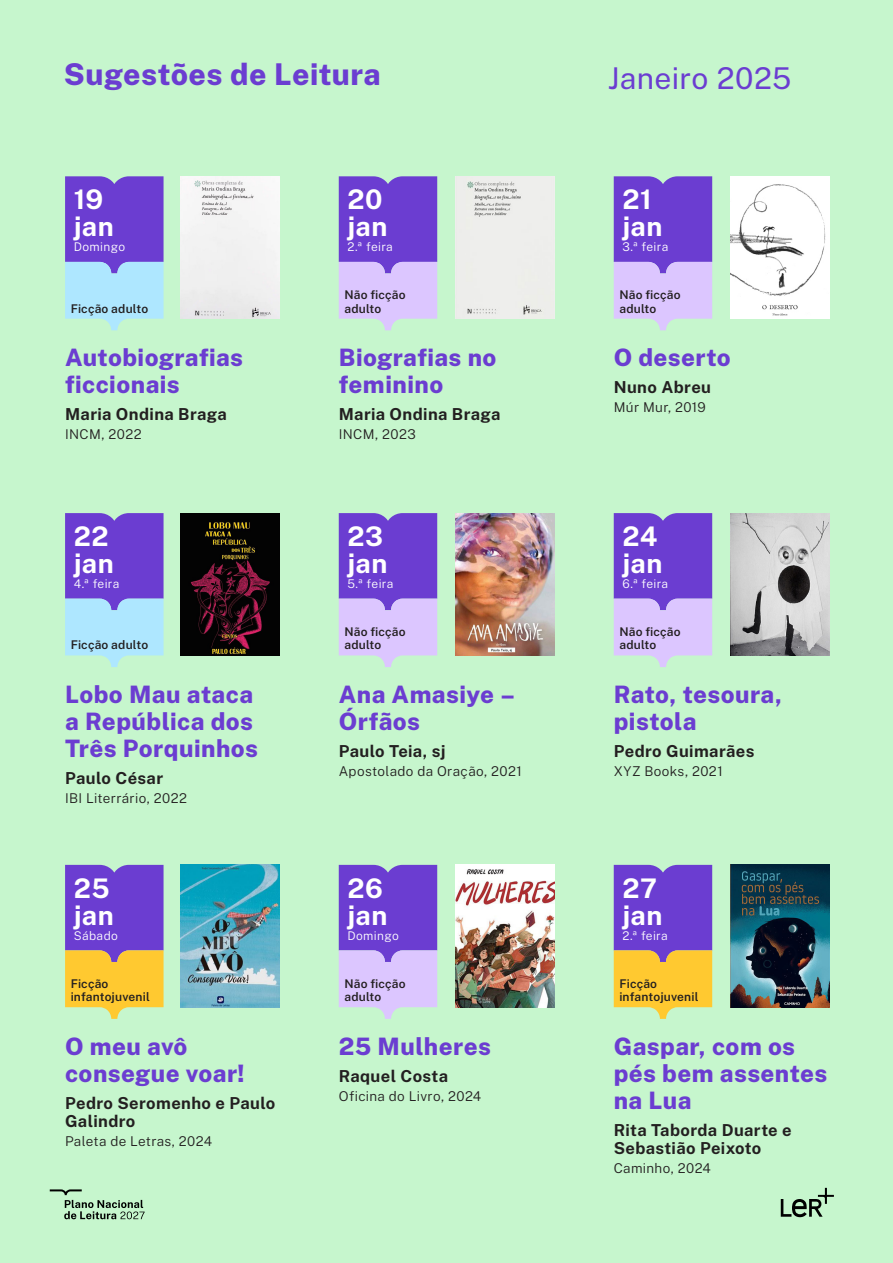
<style>
.page{position:relative;width:893px;height:1263px;background:#c6f6cd}
.page>*{position:absolute;margin:0;border:0;box-sizing:border-box;transform-origin:0 0}
.t1{font:800 30px "Public Sans";letter-spacing:.015em;color:#6b3dd1}
.Ano_Lista{font:30px "Public Sans";letter-spacing:.015em;color:#6b3dd1}
.DATA_N__MES{font:700 27px/27px "Public Sans";letter-spacing:.02em;color:#fff}
.Título_Livro{font:800 24px/27px "Public Sans";letter-spacing:.02em;color:#6b3dd1}
.Autores{font:700 16.5px/18px "Public Sans";letter-spacing:.025em;color:#231f20}
.Casa_Editora{font:300 13.5px "Public Sans";letter-spacing:.025em;color:#231f20}
.Categoria{font:600 12px/13.5px "Public Sans";letter-spacing:.015em;color:#231f20}
.Dia{font:300 12px "Public Sans";letter-spacing:.025em;color:#fff}
</style>
<div class="page">
<svg style="left:65px;top:176px;width:99px;height:154px;background:#8a89e1"></svg>
<svg style="left:65px;top:513px;width:99px;height:154px;background:#8a89e1"></svg>
<svg style="left:65px;top:865px;width:99px;height:154px;background:#a87e95"></svg>
<svg style="left:339px;top:176px;width:98px;height:154px;background:#9b7ce1"></svg>
<svg style="left:339px;top:513px;width:98px;height:154px;background:#9b7de1"></svg>
<svg style="left:339px;top:865px;width:98px;height:154px;background:#9b7de1"></svg>
<svg style="left:614px;top:176px;width:98px;height:154px;background:#9b7ce1"></svg>
<svg style="left:614px;top:513px;width:98px;height:154px;background:#9b7de1"></svg>
<svg style="left:614px;top:865px;width:98px;height:154px;background:#a87e95"></svg>
<img style="left:181px;top:176px;width:98px;height:143px">
<img style="left:181px;top:513px;width:98px;height:142px">
<img style="left:181px;top:865px;width:98px;height:142px">
<div style="left:456px;top:176px;width:98px;height:143px;background:#eeeeec"></div>
<img style="left:456px;top:513px;width:98px;height:142px">
<img style="left:456px;top:865px;width:98px;height:142px">
<img style="left:731px;top:176px;width:98px;height:143px">
<img style="left:731px;top:513px;width:98px;height:142px">
<img style="left:731px;top:865px;width:98px;height:142px">
<svg style="left:781px;top:1188px;width:53px;height:29px"></svg>
<svg style="left:50px;top:1189px;width:95px;height:30px"></svg>
<p class="t1" style="left:64px;top:51px;width:319px">Sugestões de Leitura</p>
<p class="DATA_N__MES" style="left:74px;top:184px;width:42px">19 jan</p>
<p class="Dia" style="left:74px;top:239px;width:53px">Domingo</p>
<p class="Categoria" style="left:71px;top:301px;width:79px">Ficção adulto</p>
<p class="Título_Livro" style="left:65px;top:342px;width:180px">Autobiografias ficcionais</p>
<p class="Autores" style="left:65px;top:404px;width:163px">Maria Ondina Braga</p>
<p class="Casa_Editora" style="left:65px;top:425px;width:78px">INCM, 2022</p>
<p class="DATA_N__MES" style="left:74px;top:521px;width:42px">22 jan</p>
<p class="Dia" style="left:74px;top:575px;width:47px">4.ª feira</p>
<p class="Categoria" style="left:71px;top:638px;width:79px">Ficção adulto</p>
<p class="Título_Livro" style="left:65px;top:679px;width:195px">Lobo Mau ataca a República dos<br>Três Porquinhos</p>
<p class="Autores" style="left:65px;top:768px;width:100px">Paulo César</p>
<p class="Casa_Editora" style="left:65px;top:789px;width:123px">IBI Literrário, 2022</p>
<p class="DATA_N__MES" style="left:74px;top:873px;width:42px">25 jan</p>
<p class="Dia" style="left:74px;top:927px;width:46px">Sábado</p>
<p class="Categoria" style="left:71px;top:976px;width:81px">Ficção infantojuvenil</p>
<p class="Título_Livro" style="left:65px;top:1031px;width:181px">O meu avô consegue voar!</p>
<p class="Autores" style="left:65px;top:1092px;width:212px">Pedro Seromenho e Paulo<br>Galindro</p>
<p class="Casa_Editora" style="left:65px;top:1131px;width:149px">Paleta de Letras, 2024</p>
<p class="DATA_N__MES" style="left:347px;top:184px;width:42px">20 jan</p>
<p class="Dia" style="left:347px;top:239px;width:47px">2.ª feira</p>
<p class="Categoria" style="left:344px;top:287px;width:63px">Não ficção adulto</p>
<p class="Título_Livro" style="left:339px;top:342px;width:159px">Biografias no feminino</p>
<p class="Autores" style="left:339px;top:404px;width:163px">Maria Ondina Braga</p>
<p class="Casa_Editora" style="left:339px;top:425px;width:78px">INCM, 2023</p>
<p class="DATA_N__MES" style="left:347px;top:521px;width:42px">23 jan</p>
<p class="Dia" style="left:347px;top:575px;width:47px">5.ª feira</p>
<p class="Categoria" style="left:344px;top:624px;width:63px">Não ficção adulto</p>
<p class="Título_Livro" style="left:339px;top:679px;width:178px">Ana Amasiye –<br>Órfãos</p>
<p class="Autores" style="left:339px;top:741px;width:108px">Paulo Teia, sj</p>
<p class="Casa_Editora" style="left:339px;top:762px;width:185px">Apostolado da Oração, 2021</p>
<p class="DATA_N__MES" style="left:347px;top:873px;width:42px">26 jan</p>
<p class="Dia" style="left:347px;top:927px;width:53px">Domingo</p>
<p class="Categoria" style="left:344px;top:976px;width:63px">Não ficção adulto</p>
<p class="Título_Livro" style="left:339px;top:1031px;width:154px">25 Mulheres</p>
<p class="Autores" style="left:339px;top:1065px;width:111px">Raquel Costa</p>
<p class="Casa_Editora" style="left:339px;top:1086px;width:144px">Oficina do Livro, 2024</p>
<p class="Ano_Lista" style="left:608px;top:57px;width:185px">Janeiro 2025</p>
<p class="DATA_N__MES" style="left:622px;top:184px;width:42px">21 jan</p>
<p class="Dia" style="left:622px;top:239px;width:47px">3.ª feira</p>
<p class="Categoria" style="left:619px;top:287px;width:63px">Não ficção adulto</p>
<p class="Título_Livro" style="left:614px;top:342px;width:119px">O deserto</p>
<p class="Autores" style="left:614px;top:377px;width:99px">Nuno Abreu</p>
<p class="Casa_Editora" style="left:614px;top:398px;width:94px">Múr Mur, 2019</p>
<p class="DATA_N__MES" style="left:622px;top:521px;width:42px">24 jan</p>
<p class="Dia" style="left:622px;top:575px;width:47px">6.ª feira</p>
<p class="Categoria" style="left:619px;top:624px;width:63px">Não ficção adulto</p>
<p class="Título_Livro" style="left:614px;top:679px;width:170px">Rato, tesoura, pistola</p>
<p class="Autores" style="left:614px;top:741px;width:142px">Pedro Guimarães</p>
<p class="Casa_Editora" style="left:614px;top:762px;width:111px">XYZ Books, 2021</p>
<p class="DATA_N__MES" style="left:622px;top:873px;width:42px">27 jan</p>
<p class="Dia" style="left:622px;top:927px;width:47px">2.ª feira</p>
<p class="Categoria" style="left:619px;top:976px;width:81px">Ficção infantojuvenil</p>
<p class="Título_Livro" style="left:614px;top:1031px;width:215px">Gaspar, com os pés bem assentes na Lua</p>
<p class="Autores" style="left:614px;top:1119px;width:179px">Rita Taborda Duarte e<br>Sebastião Peixoto</p>
<p class="Casa_Editora" style="left:614px;top:1158px;width:99px">Caminho, 2024</p>
</div>
